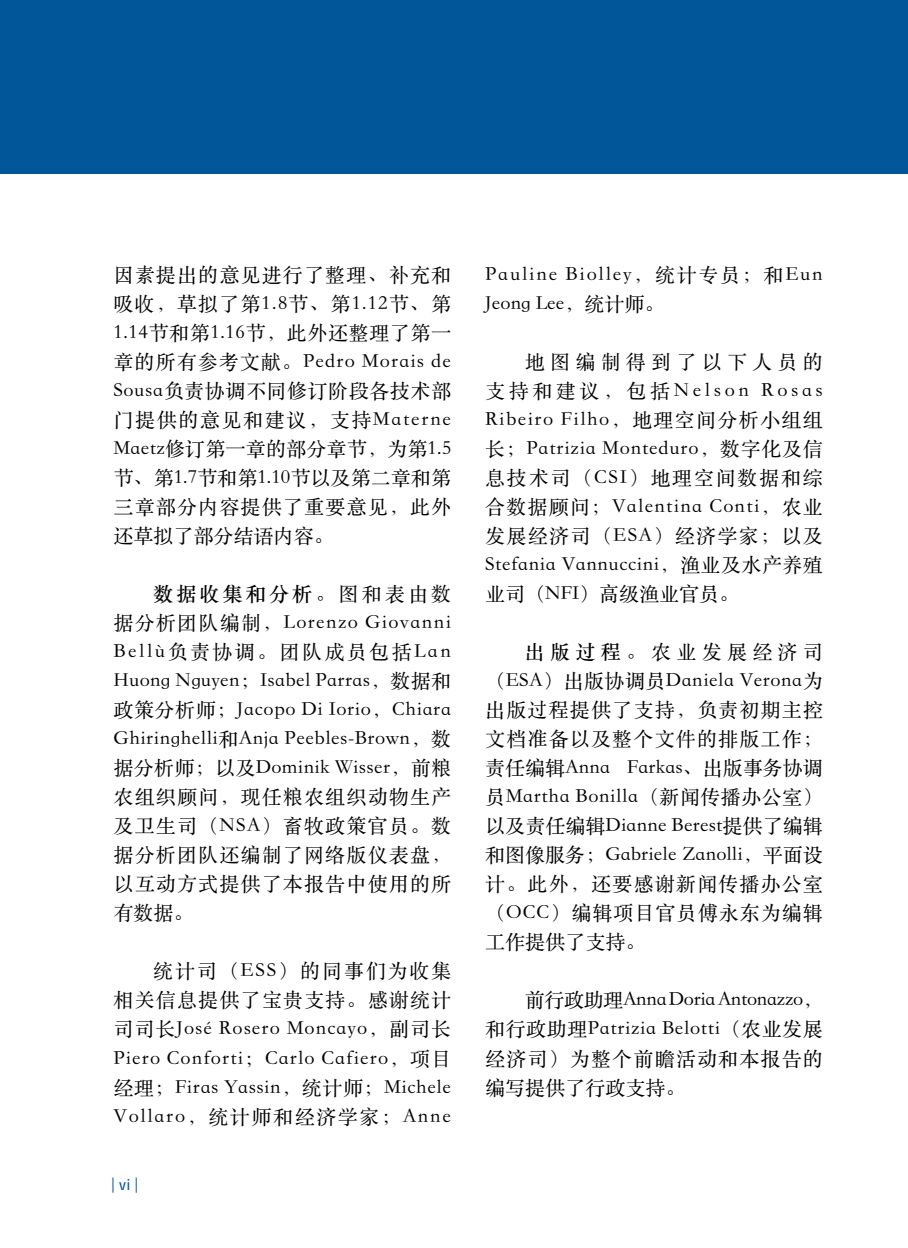
<style>
.page{position:relative;width:908px;height:1248px;background:#fff}
.page>*{position:absolute;margin:0;border:0;box-sizing:border-box;transform-origin:0 0}
.t1{font:20px/29px "ST Songti SC Regular";letter-spacing:.05em;color:#000;text-align:justify}
.t2{font:20px/29px "ST Songti SC Regular";letter-spacing:.085em;color:#000}
.t3{font:20px "ST Songti SC Bold";letter-spacing:.155em;color:#000}
.t4{font:condensed 16px "Exo 2";color:#005698}
.s1{font-family:"ST Songti SC Regular"}
.s2{font-family:"ST Songti SC Bold"}
</style>
<div class="page">
<div style="left:0;top:0;width:907px;height:174px;background:#005698"></div>
<p class="t1" style="left:113px;top:259px;width:339px">因素提出的意见进行了整理、补充和吸收，草拟了第1.8节、第1.12节、第1.14节和第1.16节，此外还整理了第一章的所有参考文献。Pedro Morais de Sousa负责协调不同修订阶段各技术部门提供的意见和建议，支持Materne Maetz修订第一章的部分章节，为第1.5节、第1.7节和第1.10节以及第二章和第三章部分内容提供了重要意见，此外还草拟了部分结语内容。</p>
<p class="t3" style="left:153px;top:581px;width:299px">数据收集和分析。<span class="s1">图和表由数</span></p>
<p class="t1" style="left:113px;top:607px;width:339px">据分析团队编制，Lorenzo Giovanni Bellù负责协调。团队成员包括Lan Huong Nguyen；Isabel Parras，数据和政策分析师；Jacopo Di Iorio，Chiara Ghiringhelli和Anja Peebles-Brown，数据分析师；以及Dominik Wisser，前粮农组织顾问，现任粮农组织动物生产及卫生司（NSA）畜牧政策官员。数据分析团队还编制了网络版仪表盘，以互动方式提供了本报告中使用的所有数据。</p>
<p class="t1" style="left:113px;top:955px;width:339px;text-indent:40px">统计司（ESS）的同事们为收集相关信息提供了宝贵支持。感谢统计司司长José Rosero Moncayo，副司长Piero Conforti；Carlo Cafiero，项目经理；Firas Yassin，统计师；Michele Vollaro，统计师和经济学家；Anne</p>
<p class="t4" style="left:111px;top:1174px;width:28px">|vi|</p>
<p class="t2" style="left:485px;top:259px;width:339px">Pauline Biolley，统计专员；和Eun<br>Jeong Lee，统计师。</p>
<p class="t1" style="left:485px;top:346px;width:339px;text-indent:40px">地图编制得到了以下人员的支持和建议，包括Nelson Rosas Ribeiro Filho，地理空间分析小组组长；Patrizia Monteduro，数字化及信息技术司（CSI）地理空间数据和综合数据顾问；Valentina Conti，农业发展经济司（ESA）经济学家；以及Stefania Vannuccini，渔业及水产养殖业司（NFI）高级渔业官员。</p>
<p class="t1" style="left:485px;top:636px;width:339px;text-indent:40px"><span class="s2">出版过程。</span>农业发展经济司（ESA）出版协调员Daniela Verona为出版过程提供了支持，负责初期主控文档准备以及整个文件的排版工作；责任编辑Anna Farkas、出版事务协调员Martha Bonilla（新闻传播办公室）以及责任编辑Dianne Berest提供了编辑和图像服务；Gabriele Zanolli，平面设计。此外，还要感谢新闻传播办公室（OCC）编辑项目官员傅永东为编辑工作提供了支持。</p>
<p class="t1" style="left:485px;top:984px;width:339px;text-indent:40px">前行政助理Anna Doria Antonazzo，和行政助理Patrizia Belotti（农业发展经济司）为整个前瞻活动和本报告的编写提供了行政支持。</p>
</div>
